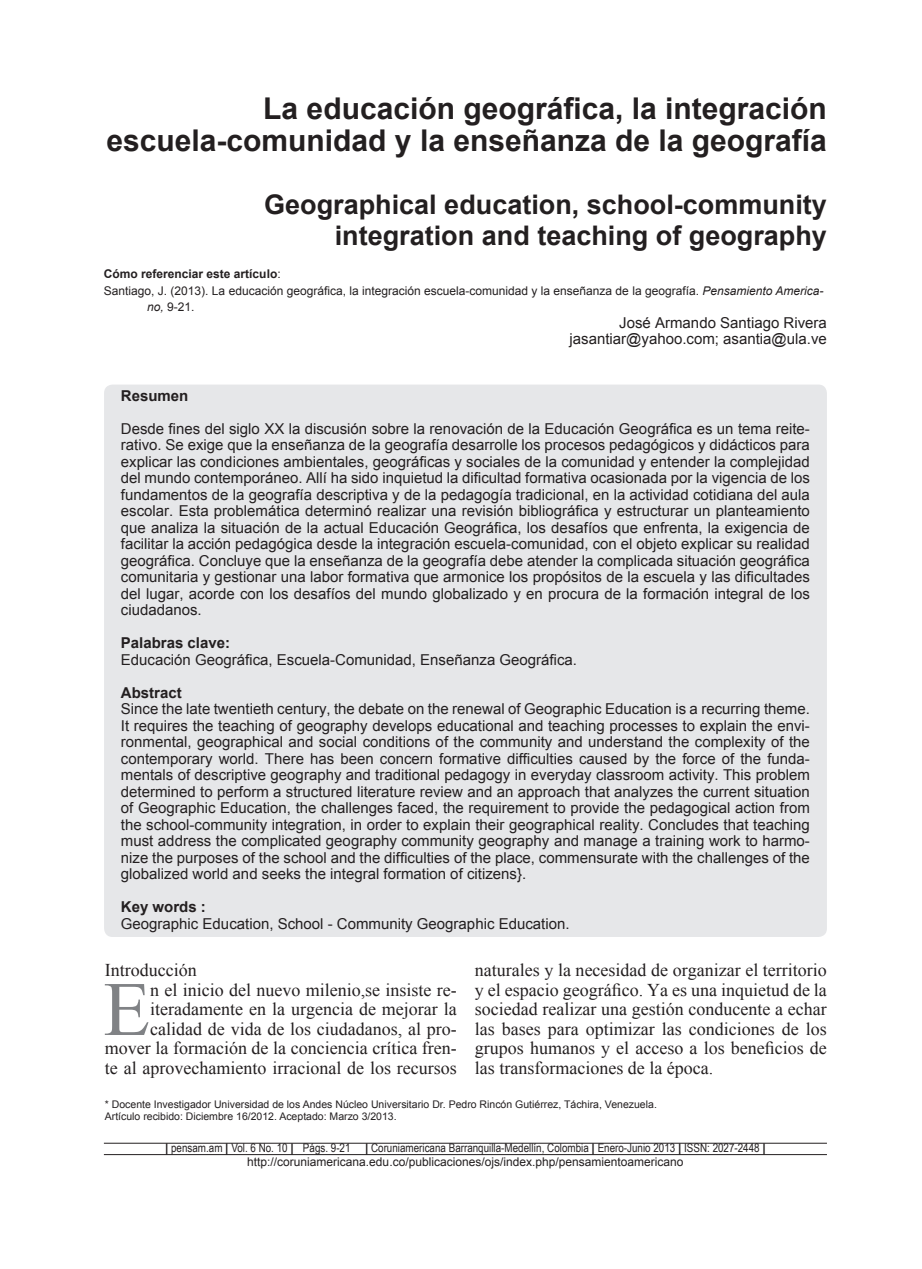
<style>
.page{position:relative;width:922px;height:1269px;background:#fff}
.page>*{position:absolute;margin:0;border:0;box-sizing:border-box;transform-origin:0 0}
._1-textps{font:76.95px "Times New Roman";color:#808285}
._1-textps-2{font:700 30px "Arial";color:#231f20}
.t1{font:700 27px "Arial";color:#231f20}
._1-textps-3{font:18px/19.5px "Times New Roman";color:#231f20;text-align:right}
._1-textps-4{font:15px/16.5px "Arial";color:#231f20;text-align:justify}
._1-textps-5{font:700 15px "Arial";color:#231f20}
.t2{font:12px/16.5px "Arial";color:#231f20}
.t3{font:12px "Arial Narrow";color:#231f20}
.t4{font:700 12px "Arial";color:#231f20}
._1-citas{font:10.5px "Arial";color:#231f20}
.s1{font-weight:400}
.s2{font-style:italic}
.s3{font-family:"Arial";font-weight:700}
</style>
<div class="page">
<hr style="left:104px;top:1143px;width:723px;height:1px;background:#231f20">
<hr style="left:104px;top:1154px;width:723px;height:1px;background:#231f20">
<div style="left:104px;top:384px;width:723px;height:553px;background:#e6e7e9;border-radius:9px"></div>
<p class="_1-textps-2" style="left:263px;top:89px;width:565px">La educación geográfica, la integración</p>
<p class="_1-textps-2" style="left:106px;top:120px;width:722px">escuela-comunidad y la enseñanza de la geografía</p>
<p class="t1" style="left:264px;top:186px;width:564px">Geographical education, school-community</p>
<p class="t1" style="left:335px;top:218px;width:494px">integration and teaching of geography</p>
<p class="t4" style="left:104px;top:266px;width:178px">Cómo referenciar este artículo<span class="s1">:</span></p>
<p class="t2" style="left:147px;top:283px;width:677px;text-indent:-43px">Santiago, J. (2013). La educación geográfica, la integración escuela-comunidad y la enseñanza de la geografía. <span class="s2">Pensamiento America&shy;no,</span> 9-21.</p>
<p class="_1-textps-4" style="left:619px;top:315px;width:209px">José Armando Santiago Rivera</p>
<p class="_1-textps-4" style="left:569px;top:331px;width:259px">jasantiar@yahoo.com; asantia@ula.ve</p>
<p class="_1-textps-5" style="left:121px;top:385px;width:69px">Resumen</p>
<p class="_1-textps-4" style="left:121px;top:420px;width:690px">Desde fines del siglo XX la discusión sobre la renovación de la Educación Geográfica es un tema reite&shy;rativo. Se exige que la enseñanza de la geografía desarrolle los procesos pedagógicos y didácticos para explicar las condiciones ambientales, geográficas y sociales de la comunidad y entender la complejidad del mundo contemporáneo. Allí ha sido inquietud la dificultad formativa ocasionada por la vigencia de los fundamentos de la geografía descriptiva y de la pedagogía tradicional, en la actividad cotidiana del aula escolar. Esta problemática determinó realizar una revisión bibliográfica y estructurar un planteamiento que analiza la situación de la actual Educación Geográfica, los desafíos que enfrenta, la exigencia de facilitar la acción pedagógica desde la integración escuela-comunidad, con el objeto explicar su realidad geográfica. Concluye que la enseñanza de la geografía debe atender la complicada situación geográfica comunitaria y gestionar una labor formativa que armonice los propósitos de la escuela y las dificultades del lugar, acorde con los desafíos del mundo globalizado y en procura de la formación integral de los ciudadanos.</p>
<p class="_1-textps-5" style="left:121px;top:633px;width:111px">Palabras clave:</p>
<p class="_1-textps-4" style="left:121px;top:651px;width:458px">Educación Geográfica, Escuela-Comunidad, Enseñanza Geográfica.</p>
<p class="_1-textps-5" style="left:121px;top:682px;width:62px">Abstract</p>
<p class="_1-textps-4" style="left:121px;top:701px;width:690px">Since the late twentieth century, the debate on the renewal of Geographic Education is a recurring theme.<br>It requires the teaching of geography develops educational and teaching processes to explain the envi&shy;ronmental, geographical and social conditions of the community and understand the complexity of the contemporary world. There has been concern formative difficulties caused by the force of the funda&shy;mentals of descriptive geography and traditional pedagogy in everyday classroom activity. This problem determined to perform a structured literature review and an approach that analyzes the current situation of Geographic Education, the challenges faced, the requirement to provide the pedagogical action from the school-community integration, in order to explain their geographical reality. Concludes that teaching must address the complicated geography community geography and manage a training work to harmo&shy;nize the purposes of the school and the difficulties of the place, commensurate with the challenges of the globalized world and seeks the integral formation of citizens}.</p>
<p class="_1-textps-5" style="left:121px;top:897px;width:87px">Key words :</p>
<p class="_1-textps-4" style="left:121px;top:915px;width:450px">Geographic Education, School - Community Geographic Education.</p>
<p class="_1-textps-3" style="left:105px;top:960px;width:93px">Introducción</p>
<p class="_1-textps" style="left:103px;top:957px;width:48px">E</p>
<p class="_1-textps-3" style="left:105px;top:980px;width:353px">n el inicio del nuevo milenio,se insiste re&shy;iteradamente en la urgencia de mejorar la calidad de vida de los ciudadanos, al pro&shy;mover la formación de la conciencia crítica fren&shy;te al aprovechamiento irracional de los recursos</p>
<p class="_1-textps-3" style="left:475px;top:960px;width:353px;text-align:justify">naturales y la necesidad de organizar el territorio y el espacio geográfico. Ya es una inquietud de la sociedad realizar una gestión conducente a echar las bases para optimizar las condiciones de los grupos humanos y el acceso a los beneficios de las transformaciones de la época.</p>
<p class="_1-citas" style="left:105px;top:1097px;width:553px">* Docente Investigador Universidad de los Andes Núcleo Universitario Dr. Pedro Rincón Gutiérrez, Táchira, Venezuela.</p>
<p class="_1-citas" style="left:105px;top:1109px;width:293px">Artículo recibido: Diciembre 16/2012. Aceptado: Marzo 3/2013.</p>
<p class="t3" style="left:165px;top:1139px;width:130px"><span class="s3">|</span> pensam.am <span class="s3">|</span> Vol. 6 No. 10 <span class="s3">|</span></p>
<p class="t3" style="left:365px;top:1139px;width:402px"><span class="s3">|</span> Coruniamericana Barranquilla-Medellín, Colombia <span class="s3">|</span> Enero-Junio 2013 <span class="s3">|</span> ISSN: 2027-2448 <span class="s3">|</span></p>
<p class="t2" style="left:247px;top:1153px;width:438px">http://coruniamericana.edu.co/publicaciones/ojs/index.php/pensamientoamericano</p>
<p class="t3" style="left:303px;top:1139px;width:49px">Págs. 9-21</p>
</div>
